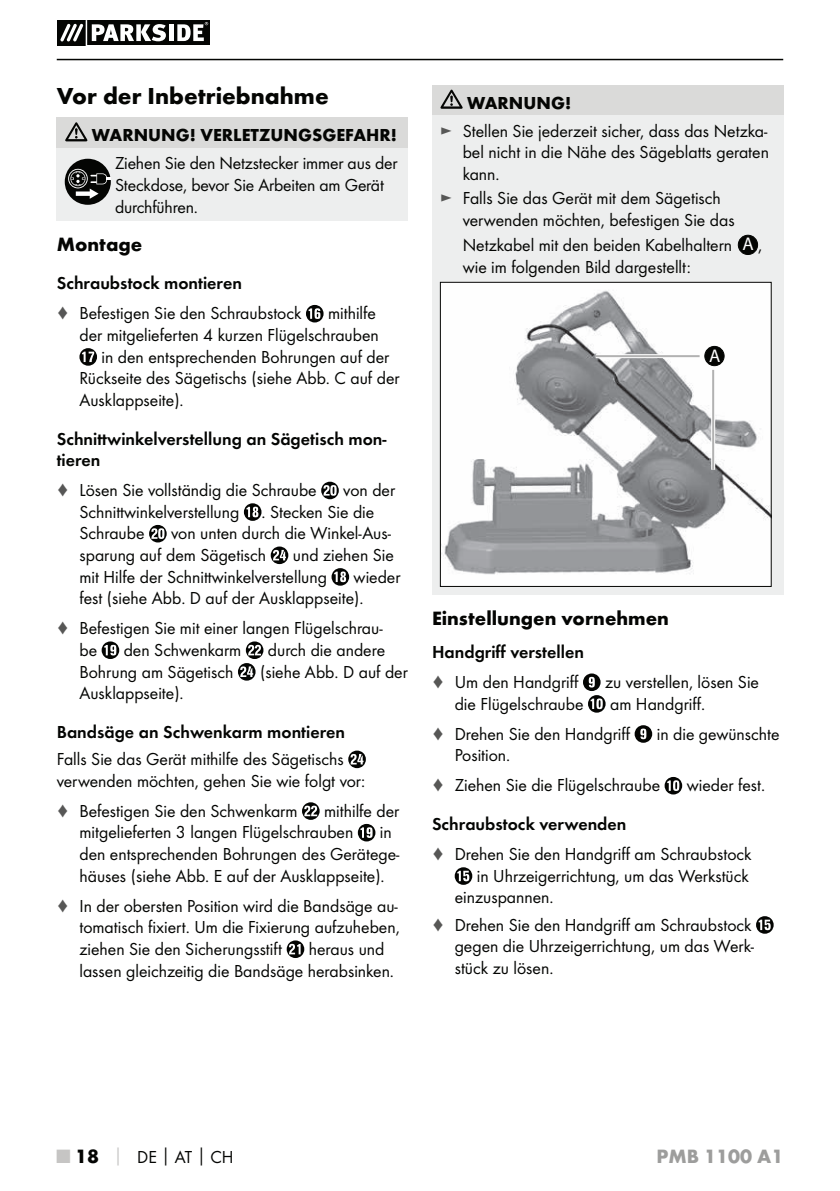
<style>
.page{position:relative;width:840px;height:1191px;background:#fff}
.page>*{position:absolute;margin:0;border:0;box-sizing:border-box;transform-origin:0 0}
.t1{font:700 24px "Futura";color:#040503}
.t2{font:700 20px "Futura";color:#040503}
.t3{font:700 20px "Futura";color:#9d9d9c}
.t4{font:18.4px "Myriad Pro";color:#fff}
.t5{font:18px/21.6px "Futura Boo";color:#040503}
.t6{font:18px/21.6px "Futura Dem";color:#040503}
.t7{font:700 18px "Futura";color:#040503}
.s1{color:#575756}
.s2{font-family:"Myriad Pro";font-size:18.4px;color:#fff}
.s3{font-family:"Futura";font-weight:700;font-size:20px;color:#c6c5c4}
.s4{font-family:"Futura";font-weight:700;font-size:20px}
.s5{font-family:"Futura";font-weight:700;color:#c6c5c4}
.s6{font-family:"Futura";font-weight:700}
</style>
<div class="page">
<hr style="left:57px;top:59px;width:725px;height:1px;background:#040503">
<svg style="left:57px;top:21px;width:152px;height:24px"></svg>
<div style="left:57px;top:118px;width:351px;height:30px;background:#dadad9"></div>
<div style="left:57px;top:148px;width:351px;height:72px;background:#edeeee"></div>
<svg style="left:65px;top:122px;width:22px;height:19px"></svg>
<div style="left:65px;top:159px;width:46px;height:46px;background:#040503;border-radius:50%"></div>
<svg style="left:68px;top:169px;width:43px;height:30px"></svg>
<svg style="left:306px;top:305px;width:17px;height:17px"></svg>
<svg style="left:79px;top:348px;width:18px;height:18px"></svg>
<svg style="left:321px;top:482px;width:17px;height:17px"></svg>
<svg style="left:244px;top:503px;width:17px;height:18px"></svg>
<svg style="left:149px;top:525px;width:17px;height:17px"></svg>
<svg style="left:270px;top:546px;width:18px;height:18px"></svg>
<svg style="left:331px;top:568px;width:18px;height:17px"></svg>
<svg style="left:102px;top:641px;width:17px;height:18px"></svg>
<svg style="left:238px;top:641px;width:25px;height:39px"></svg>
<svg style="left:348px;top:750px;width:17px;height:18px"></svg>
<svg style="left:302px;top:802px;width:17px;height:18px"></svg>
<svg style="left:357px;top:824px;width:18px;height:17px"></svg>
<svg style="left:286px;top:940px;width:18px;height:18px"></svg>
<div style="left:432px;top:85px;width:350px;height:30px;background:#dadad9"></div>
<div style="left:432px;top:115px;width:350px;height:480px;background:#edeeee"></div>
<svg style="left:440px;top:90px;width:22px;height:19px"></svg>
<div style="left:737px;top:235px;width:20px;height:19px;background:#040503;border-radius:50%"></div>
<div style="left:737px;top:235px;width:20px;height:20px;border:1px solid #040503;border-radius:50%"></div>
<img style="left:442px;top:284px;width:327px;height:301px">
<div style="left:440px;top:282px;width:331px;height:305px;border:1px solid #040503"></div>
<svg style="left:710px;top:370px;width:4px;height:100px"></svg>
<hr style="left:711px;top:370px;width:2px;height:100px;background:#b2b2b2">
<hr style="left:595px;top:354px;width:104px;height:4px;background:#f2f2f2">
<hr style="left:595px;top:355px;width:104px;height:2px;background:#b2b2b2">
<div style="left:704px;top:346px;width:19px;height:20px;background:#040503;border-radius:50%"></div>
<div style="left:704px;top:346px;width:20px;height:20px;border:1px solid #040503;border-radius:50%"></div>
<svg style="left:583px;top:673px;width:22px;height:39px"></svg>
<svg style="left:634px;top:725px;width:17px;height:18px"></svg>
<svg style="left:664px;top:777px;width:17px;height:17px"></svg>
<svg style="left:454px;top:867px;width:18px;height:18px"></svg>
<svg style="left:756px;top:916px;width:17px;height:17px"></svg>
<h1 class="t1" style="left:57px;top:87px;width:273px">Vor der Inbetriebnahme</h1>
<p class="t7" style="left:92px;top:128px;width:306px">WARNUNG! VERLETZUNGSGEFAHR!</p>
<p class="t5" style="left:115px;top:153px;width:284px">Ziehen Sie den Netzstecker immer aus der<br>Steckdose, bevor Sie Arbeiten am Gerät durchführen.</p>
<p class="t2" style="left:57px;top:236px;width:87px">Montage</p>
<p class="t6" style="left:57px;top:274px;width:187px">Schraubstock montieren</p>
<p class="t5" style="left:57px;top:304px;width:246px"><span class="s1">♦</span> Befestigen Sie den Schraubstock</p>
<p class="t5" style="left:328px;top:304px;width:49px">mithilfe</p>
<p class="t5" style="left:79px;top:325px;width:301px">der mitgelieferten 4 kurzen Flügelschrauben</p>
<p class="t5" style="left:101px;top:347px;width:289px">in den entsprechenden Bohrungen auf der</p>
<p class="t5" style="left:79px;top:368px;width:321px">Rückseite des Sägetischs (siehe Abb. C auf der</p>
<p class="t5" style="left:79px;top:390px;width:106px">Ausklappseite).</p>
<p class="t6" style="left:57px;top:429px;width:331px">Schnittwinkelverstellung an Sägetisch mon&shy;tieren</p>
<p class="t5" style="left:57px;top:480px;width:261px"><span class="s1">♦</span> Lösen Sie vollständig die Schraube</p>
<p class="t5" style="left:79px;top:480px;width:317px;text-indent:264px">von der<br>Schnittwinkelverstellung . Stecken Sie die<br>Schraube</p>
<p class="t5" style="left:79px;top:523px;width:313px;text-indent:92px">von unten durch die Winkel-Aus&shy;sparung auf dem Sägetisch</p>
<p class="t5" style="left:79px;top:545px;width:316px;text-indent:213px">und ziehen Sie mit Hilfe der Schnittwinkelverstellung</p>
<p class="t5" style="left:79px;top:567px;width:322px;text-indent:274px">wieder fest (siehe Abb. D auf der Ausklappseite).</p>
<p class="t5" style="left:79px;top:618px;width:304px;text-indent:-23px"><span class="s1">♦</span> Befestigen Sie mit einer langen Flügelschrau&shy;be</p>
<p class="t5" style="left:124px;top:640px;width:119px">den Schwenkarm</p>
<p class="t5" style="left:268px;top:640px;width:119px">durch die andere</p>
<p class="t5" style="left:79px;top:662px;width:155px">Bohrung am Sägetisch</p>
<p class="t5" style="left:260px;top:662px;width:149px">(siehe Abb. D auf der</p>
<p class="t5" style="left:79px;top:683px;width:106px">Ausklappseite).</p>
<p class="t6" style="left:57px;top:722px;width:290px">Bandsäge an Schwenkarm montieren</p>
<p class="t5" style="left:57px;top:749px;width:310px">Falls Sie das Gerät mithilfe des Sägetischs verwenden möchten, gehen Sie wie folgt vor:</p>
<p class="t5" style="left:57px;top:801px;width:242px"><span class="s1">♦</span> Befestigen Sie den Schwenkarm</p>
<p class="t5" style="left:79px;top:801px;width:321px;text-indent:244px">mithilfe der mitgelieferten 3 langen Flügelschrauben</p>
<p class="t5" style="left:79px;top:822px;width:321px;text-indent:300px">in den entsprechenden Bohrungen des Gerätege&shy;häuses (siehe Abb. E auf der Ausklappseite).</p>
<p class="t5" style="left:79px;top:896px;width:321px;text-align:justify;text-indent:-23px"><span class="s1">♦</span> In der obersten Position wird die Bandsäge au&shy;tomatisch fixiert. Um die Fixierung aufzuheben, ziehen Sie den Sicherungsstift</p>
<p class="t5" style="left:79px;top:939px;width:316px;text-indent:229px">heraus und lassen gleichzeitig die Bandsäge herabsinken.</p>
<p class="t7" style="left:467px;top:96px;width:105px">WARNUNG!</p>
<p class="t5" style="left:462px;top:121px;width:307px;text-align:justify;text-indent:-23px"><span class="s1">►</span> Stellen Sie jederzeit sicher, dass das Netzka&shy;bel nicht in die Nähe des Sägeblatts geraten kann.</p>
<p class="t5" style="left:462px;top:188px;width:273px;text-indent:-23px"><span class="s1">►</span> Falls Sie das Gerät mit dem Sägetisch verwenden möchten, befestigen Sie das</p>
<p class="t5" style="left:462px;top:235px;width:301px">Netzkabel mit den beiden Kabelhaltern <span class="s2">A</span> , wie im folgenden Bild dargestellt:</p>
<p class="t4" style="left:708px;top:344px;width:13px">A</p>
<p class="t2" style="left:432px;top:610px;width:238px">Einstellungen vornehmen</p>
<p class="t6" style="left:432px;top:642px;width:153px">Handgriff verstellen</p>
<p class="t5" style="left:432px;top:672px;width:148px"><span class="s1">♦</span> Um den Handgriff</p>
<p class="t5" style="left:604px;top:672px;width:155px">zu verstellen, lösen Sie</p>
<p class="t5" style="left:454px;top:694px;width:130px">die Flügelschraube</p>
<p class="t5" style="left:432px;top:689px;width:274px;line-height:30px;text-indent:178px">am Handgriff. <span class="s1">♦</span> Drehen Sie den Handgriff</p>
<p class="t5" style="left:656px;top:724px;width:124px">in die gewünschte</p>
<p class="t5" style="left:432px;top:741px;width:229px;line-height:30px;text-indent:23px">Position.<br><span class="s1">♦</span> Ziehen Sie die Flügelschraube</p>
<p class="t5" style="left:686px;top:775px;width:80px">wieder fest.</p>
<p class="t6" style="left:432px;top:814px;width:196px">Schraubstock verwenden</p>
<p class="t5" style="left:432px;top:844px;width:321px"><span class="s1">♦</span> Drehen Sie den Handgriff am Schraubstock</p>
<p class="t5" style="left:476px;top:866px;width:273px">in Uhrzeigerrichtung, um das Werkstück</p>
<p class="t5" style="left:454px;top:887px;width:100px">einzuspannen.</p>
<p class="t5" style="left:454px;top:915px;width:300px;text-indent:-23px"><span class="s1">♦</span> Drehen Sie den Handgriff am Schraubstock gegen die Uhrzeigerrichtung, um das Werk&shy;stück zu lösen.</p>
<p class="t5" style="left:57px;top:1146px;width:178px"><span class="s3">■</span> <span class="s4">18</span> <span class="s5">│</span> DE<span class="s6">│</span>AT<span class="s6">│</span>CH</p>
<p class="t3" style="left:656px;top:1148px;width:128px">PMB 1100 A1</p>
</div>
